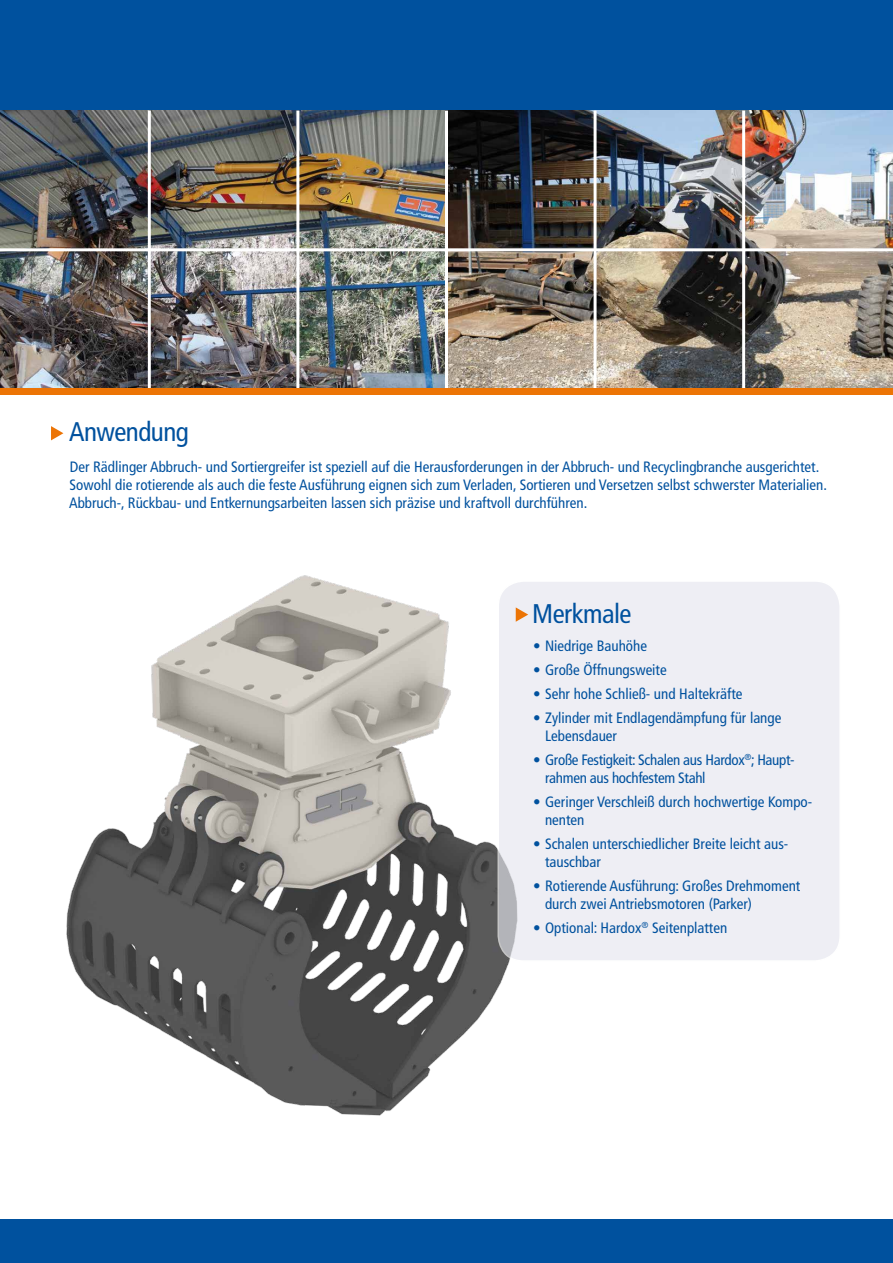
<style>
.page{position:relative;width:893px;height:1263px;background:#fff}
.page>*{position:absolute;margin:0;border:0;box-sizing:border-box;transform-origin:0 0}
.t1{font:condensed 27px "Frutiger";letter-spacing:-.02em;color:#00519e}
.t2{font:condensed 15px/18px "Frutiger";color:#00519e}
.t3{font:condensed 15px/18px "Frutiger";letter-spacing:-.02em;color:#00519e}
</style>
<div class="page">
<div style="left:0;top:1219px;width:893px;height:44px;background:#00519e"></div>
<div style="left:0;top:0;width:893px;height:109px;background:#00519e"></div>
<img style="left:66px;top:575px;width:445px;height:541px">
<div style="left:498px;top:581px;width:342px;height:380px;background:#eeeef4;border-radius:26px"></div>
<div style="left:497px;top:580px;width:344px;height:382px;border:2px solid #fff;border-radius:26px"></div>
<svg style="left:516px;top:607px;width:12px;height:15px"></svg>
<img style="left:0;top:111px;width:893px;height:277px">
<hr style="left:0;top:248px;width:893px;height:3px;background:#fff">
<hr style="left:148px;top:111px;width:3px;height:280px;background:#fff">
<hr style="left:296px;top:111px;width:3px;height:280px;background:#fff">
<hr style="left:594px;top:111px;width:3px;height:280px;background:#fff">
<hr style="left:742px;top:111px;width:3px;height:280px;background:#fff">
<hr style="left:445px;top:111px;width:3px;height:280px;background:#fff">
<div style="left:0;top:388px;width:440px;height:6px;background:#ec7405"></div>
<div style="left:440px;top:388px;width:453px;height:6px;background:#ec7405"></div>
<svg style="left:51px;top:426px;width:12px;height:14px"></svg>
<h1 class="t1" style="left:69px;top:416px;width:121px">Anwendung</h1>
<p class="t2" style="left:69px;top:457px;width:759px">Der Rädlinger Abbruch- und Sortiergreifer ist speziell auf die Herausforderungen in der Abbruch- und Recyclingbranche ausgerichtet.<br>Sowohl die rotierende als auch die feste Ausführung eignen sich zum Verladen, Sortieren und Versetzen selbst schwerster Materialien.<br>Abbruch-, Rückbau- und Entkernungsarbeiten lassen sich präzise und kraftvoll durchführen.</p>
<h1 class="t1" style="left:532px;top:597px;width:101px">Merkmale</h1>
<p class="t2" style="left:533px;top:636px;width:115px">• Niedrige Bauhöhe</p>
<p class="t2" style="left:533px;top:660px;width:135px">• Große Öffnungsweite</p>
<p class="t2" style="left:533px;top:684px;width:211px">• Sehr hohe Schließ- und Haltekräfte</p>
<p class="t2" style="left:545px;top:708px;width:238px;text-indent:-12px">• Zylinder mit Endlagendämpfung für lange<br>Lebensdauer</p>
<p class="t3" style="left:545px;top:750px;width:251px;text-indent:-12px">• Große Festigkeit: Schalen aus Hardox<sup>®</sup>; Haupt&shy;rahmen aus hochfestem Stahl</p>
<p class="t2" style="left:545px;top:792px;width:269px;text-indent:-12px">• Geringer Verschleiß durch hochwertige Kompo&shy;nenten</p>
<p class="t2" style="left:545px;top:834px;width:245px;text-indent:-12px">• Schalen unterschiedlicher Breite leicht aus&shy;tauschbar</p>
<p class="t2" style="left:545px;top:876px;width:257px;text-indent:-12px">• Rotierende Ausführung: Großes Drehmoment durch zwei Antriebsmotoren (Parker)</p>
<p class="t2" style="left:533px;top:918px;width:196px">• Optional: Hardox<sup>®</sup> Seitenplatten</p>
</div>
